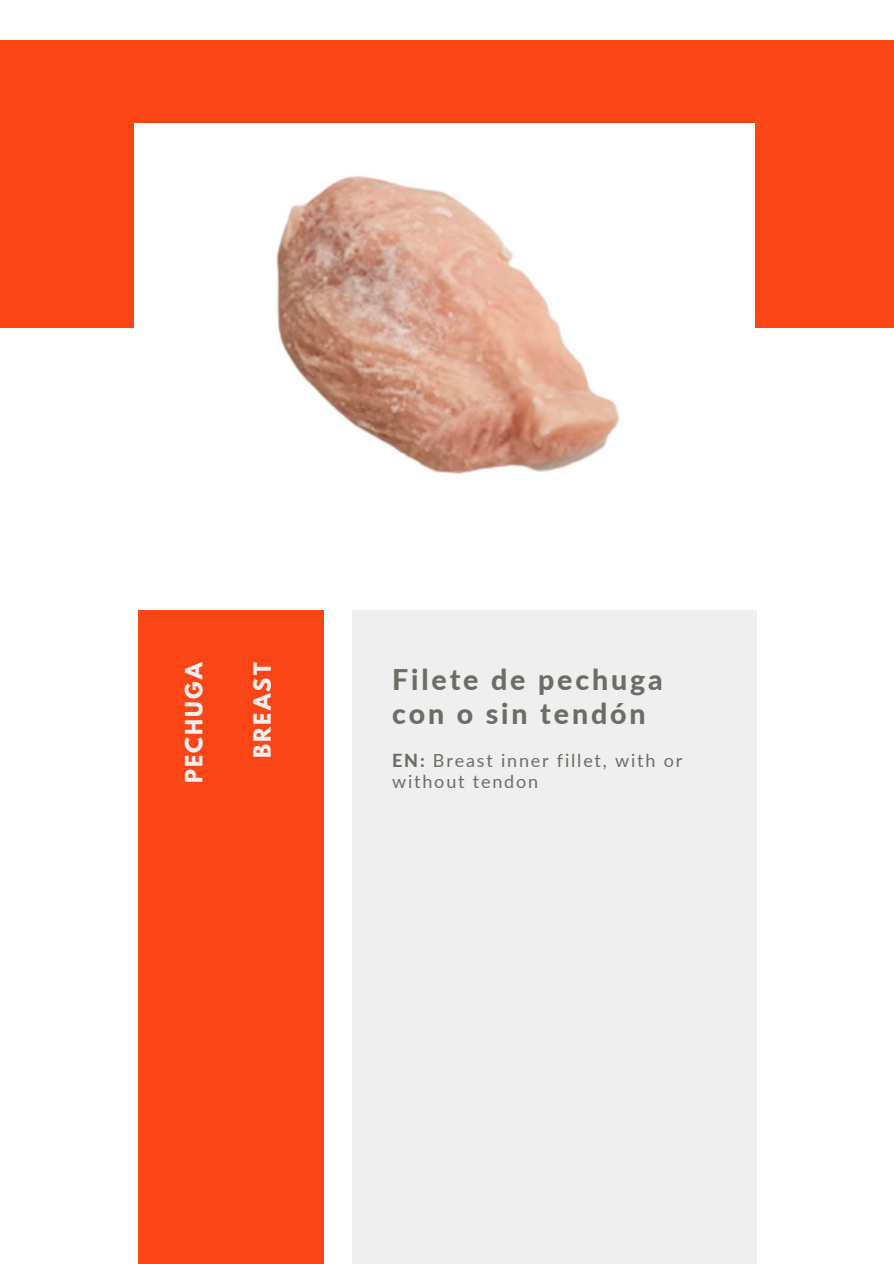
<style>
.page{position:relative;width:894px;height:1264px;background:#fff}
.page>*{position:absolute;margin:0;border:0;box-sizing:border-box;transform-origin:0 0}
.t1{font:800 28.5px/33.8px "Lato";letter-spacing:.1em;color:#6d6c65}
.t2{font:700 21px "League Spartan";letter-spacing:.1em;color:#efefef}
.t3{font:18px "Lato";letter-spacing:.1em;color:#6d6c65}
.s1{font-weight:800}
</style>
<div class="page">
<div style="left:0;top:40px;width:893px;height:287px;background:#fa4616"></div>
<div style="left:352px;top:609px;width:404px;height:654px;background:#efefef"></div>
<div style="left:138px;top:609px;width:186px;height:654px;background:#fa4616"></div>
<div style="left:134px;top:123px;width:620px;height:414px;background:#fff"></div>
<img style="left:276px;top:176px;width:344px;height:298px">
<p class="t2" style="left:184px;top:783px;width:123px;rotate:-90deg">PECHUGA</p>
<p class="t2" style="left:252px;top:757px;width:96px;rotate:-90deg">BREAST</p>
<h1 class="t1" style="left:392px;top:662px;width:272px">Filete de pechuga con o sin tendón</h1>
<p class="t3" style="left:392px;top:748px;width:292px"><span class="s1">EN:</span> Breast inner fillet, with or</p>
<p class="t3" style="left:392px;top:770px;width:147px">without tendon</p>
</div>
